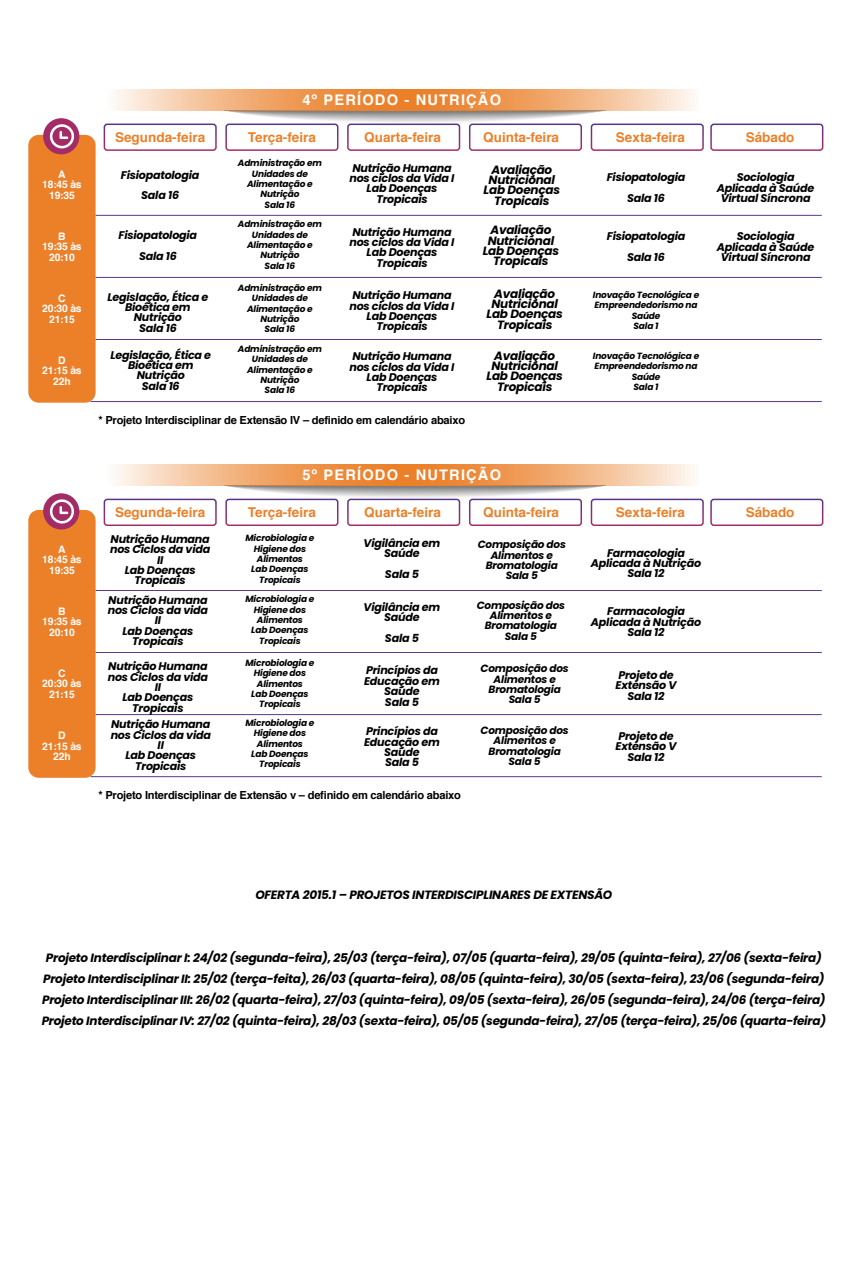
<style>
.page{position:relative;width:851px;height:1276px;background:#fff}
.page>*{position:absolute;margin:0;border:0;box-sizing:border-box;transform-origin:0 0}
.t1{font:700 14.7px "Helvetica";letter-spacing:.08em;color:#fff}
.t2{font:700 13.5px "Helvetica";color:#eb8029}
.t3{font:italic 700 12px/10.2px "Poppins";letter-spacing:-.02em;color:#000;text-align:center}
.t4{font:italic 700 11.1px/10.2px "Poppins";letter-spacing:-.02em;color:#000;text-align:center}
.t5{font:700 11.1px "Helvetica";letter-spacing:-.02em;color:#000}
.t6{font:italic 700 10.5px/10.2px "Poppins";letter-spacing:-.02em;color:#000;text-align:center}
.t7{font:700 10.2px/10.2px "Helvetica";letter-spacing:-.02em;color:#fff;text-align:center}
.t8{font:italic 700 9px/10.2px "Poppins";letter-spacing:-.02em;color:#000;text-align:center}
</style>
<div class="page">
<svg style="left:224px;top:110px;width:382px;height:12px"></svg>
<svg style="left:115px;top:89px;width:580px;height:21px;background:#f1ae76"></svg>
<div style="left:28px;top:135px;width:68px;height:268px;background:#eb8029;border-radius:10px"></div>
<div style="left:43px;top:118px;width:36px;height:36px;background:#a32c67;border-radius:50%"></div>
<div style="left:104px;top:124px;width:113px;height:27px;border:2px solid #fff;border-radius:3px"></div>
<div style="left:225px;top:124px;width:113px;height:27px;border:2px solid #fff;border-radius:3px"></div>
<div style="left:347px;top:124px;width:113px;height:27px;border:2px solid #fff;border-radius:3px"></div>
<div style="left:469px;top:124px;width:113px;height:27px;border:2px solid #fff;border-radius:3px"></div>
<div style="left:590px;top:124px;width:113px;height:27px;border:2px solid #fff;border-radius:3px"></div>
<svg style="left:50px;top:124px;width:24px;height:24px"></svg>
<div style="left:710px;top:124px;width:113px;height:27px;border:2px solid #fff;border-radius:3px"></div>
<svg style="left:224px;top:485px;width:382px;height:13px"></svg>
<svg style="left:115px;top:464px;width:580px;height:21px;background:#f1ae76"></svg>
<div style="left:28px;top:510px;width:68px;height:268px;background:#eb8029;border-radius:10px"></div>
<div style="left:43px;top:493px;width:36px;height:36px;background:#a32c67;border-radius:50%"></div>
<div style="left:104px;top:499px;width:113px;height:27px;border:2px solid #fff;border-radius:3px"></div>
<div style="left:225px;top:499px;width:113px;height:27px;border:2px solid #fff;border-radius:3px"></div>
<div style="left:347px;top:499px;width:113px;height:27px;border:2px solid #fff;border-radius:3px"></div>
<div style="left:469px;top:499px;width:113px;height:27px;border:2px solid #fff;border-radius:3px"></div>
<div style="left:590px;top:499px;width:113px;height:27px;border:2px solid #fff;border-radius:3px"></div>
<svg style="left:50px;top:499px;width:24px;height:24px"></svg>
<div style="left:710px;top:499px;width:113px;height:27px;border:2px solid #fff;border-radius:3px"></div>
<p class="t7" style="left:42px;top:169px;width:41px">A<br>18:45 às<br>19:35</p>
<p class="t7" style="left:42px;top:231px;width:41px">B<br>19:35 às<br>20:10</p>
<p class="t7" style="left:42px;top:293px;width:41px">C<br>20:30 às<br>21:15</p>
<p class="t7" style="left:42px;top:355px;width:41px">D<br>21:15 às<br>22h</p>
<p class="t7" style="left:42px;top:544px;width:41px">A<br>18:45 às<br>19:35</p>
<p class="t7" style="left:42px;top:606px;width:41px">B<br>19:35 às<br>20:10</p>
<p class="t7" style="left:42px;top:668px;width:41px">C<br>20:30 às<br>21:15</p>
<p class="t7" style="left:42px;top:730px;width:41px">D<br>21:15 às<br>22h</p>
<h1 class="t1" style="left:302px;top:88px;width:200px">4º PERÍODO - NUTRIÇÃO</h1>
<p class="t2" style="left:115px;top:127px;width:92px">Segunda-feira</p>
<p class="t2" style="left:248px;top:127px;width:70px">Terça-feira</p>
<p class="t2" style="left:364px;top:127px;width:78px">Quarta-feira</p>
<p class="t2" style="left:483px;top:127px;width:77px">Quinta-feira</p>
<p class="t2" style="left:616px;top:127px;width:71px">Sexta-feira</p>
<p class="t4" style="left:121px;top:164px;width:80px;line-height:20.7px">Fisiopatologia<br>Sala 16</p>
<p class="t8" style="left:238px;top:158px;width:86px">Administração em<br>Unidades de<br>Alimentação e<br>Nutrição<br>Sala 16</p>
<p class="t8" style="left:238px;top:219px;width:86px">Administração em<br>Unidades de<br>Alimentação e<br>Nutrição<br>Sala 16</p>
<p class="t8" style="left:238px;top:283px;width:86px">Administração em<br>Unidades de<br>Alimentação e<br>Nutrição<br>Sala 16</p>
<p class="t8" style="left:238px;top:344px;width:86px">Administração em<br>Unidades de<br>Alimentação e<br>Nutrição<br>Sala 16</p>
<p class="t4" style="left:349px;top:163px;width:107px">Nutrição Humana nos ciclos da Vida I<br>Lab Doenças<br>Tropicais</p>
<p class="t3" style="left:483px;top:164px;width:78px">Avaliação<br>Nutricional<br>Lab Doenças<br>Tropicais</p>
<p class="t4" style="left:606px;top:167px;width:80px;line-height:20.7px">Fisiopatologia<br>Sala 16</p>
<p class="t3" style="left:482px;top:225px;width:78px">Avaliação<br>Nutricional<br>Lab Doenças<br>Tropicais</p>
<p class="t4" style="left:349px;top:227px;width:107px">Nutrição Humana nos ciclos da Vida I<br>Lab Doenças<br>Tropicais</p>
<p class="t4" style="left:119px;top:225px;width:80px;line-height:20.7px">Fisiopatologia<br>Sala 16</p>
<p class="t4" style="left:107px;top:292px;width:102px">Legislação, Ética e<br>Bioética em<br>Nutrição<br>Sala 16</p>
<p class="t4" style="left:110px;top:350px;width:102px">Legislação, Ética e<br>Bioética em<br>Nutrição<br>Sala 16</p>
<p class="t4" style="left:606px;top:226px;width:80px;line-height:20.7px">Fisiopatologia<br>Sala 16</p>
<p class="t8" style="left:593px;top:290px;width:108px">Inovação Tecnológica e<br>Empreendedorismo na<br>Saúde<br>Sala 1</p>
<p class="t8" style="left:593px;top:351px;width:108px">Inovação Tecnológica e<br>Empreendedorismo na<br>Saúde<br>Sala 1</p>
<p class="t3" style="left:486px;top:288px;width:78px">Avaliação<br>Nutricional<br>Lab Doenças<br>Tropicais</p>
<p class="t3" style="left:486px;top:350px;width:78px">Avaliação<br>Nutricional<br>Lab Doenças<br>Tropicais</p>
<p class="t4" style="left:349px;top:290px;width:107px">Nutrição Humana nos ciclos da Vida I<br>Lab Doenças<br>Tropicais</p>
<p class="t4" style="left:349px;top:351px;width:107px">Nutrição Humana nos ciclos da Vida I<br>Lab Doenças<br>Tropicais</p>
<p class="t5" style="left:98px;top:411px;width:368px">* Projeto Interdisciplinar de Extensão IV – definido em calendário abaixo</p>
<h1 class="t1" style="left:302px;top:463px;width:200px">5º PERÍODO - NUTRIÇÃO</h1>
<p class="t2" style="left:115px;top:502px;width:92px">Segunda-feira</p>
<p class="t2" style="left:248px;top:502px;width:70px">Terça-feira</p>
<p class="t2" style="left:364px;top:502px;width:78px">Quarta-feira</p>
<p class="t2" style="left:483px;top:502px;width:77px">Quinta-feira</p>
<p class="t2" style="left:616px;top:502px;width:71px">Sexta-feira</p>
<p class="t4" style="left:110px;top:534px;width:102px">Nutrição Humana nos Ciclos da vida<br>II<br>Lab Doenças<br>Tropicais</p>
<p class="t8" style="left:245px;top:533px;width:70px">Microbiologia e<br>Higiene dos<br>Alimentos<br>Lab Doenças<br>Tropicais</p>
<p class="t8" style="left:245px;top:594px;width:70px">Microbiologia e<br>Higiene dos<br>Alimentos<br>Lab Doenças<br>Tropicais</p>
<p class="t8" style="left:245px;top:658px;width:70px">Microbiologia e<br>Higiene dos<br>Alimentos<br>Lab Doenças<br>Tropicais</p>
<p class="t8" style="left:245px;top:718px;width:70px">Microbiologia e<br>Higiene dos<br>Alimentos<br>Lab Doenças<br>Tropicais</p>
<p class="t4" style="left:363px;top:538px;width:78px">Vigilância em<br>Saúde</p>
<p class="t4" style="left:385px;top:569px;width:35px">Sala 5</p>
<p class="t6" style="left:477px;top:539px;width:90px">Composição dos<br>Alimentos e<br>Bromatologia<br>Sala 5</p>
<p class="t4" style="left:590px;top:547px;width:112px">Farmacologia<br>Aplicada à Nutrição<br>Sala 12</p>
<p class="t4" style="left:108px;top:594px;width:102px">Nutrição Humana nos Ciclos da vida<br>II<br>Lab Doenças<br>Tropicais</p>
<p class="t4" style="left:108px;top:661px;width:102px">Nutrição Humana nos Ciclos da vida<br>II<br>Lab Doenças<br>Tropicais</p>
<p class="t4" style="left:111px;top:719px;width:102px">Nutrição Humana nos Ciclos da vida<br>II<br>Lab Doenças<br>Tropicais</p>
<p class="t6" style="left:477px;top:600px;width:90px">Composição dos<br>Alimentos e<br>Bromatologia<br>Sala 5</p>
<p class="t4" style="left:363px;top:602px;width:78px">Vigilância em<br>Saúde</p>
<p class="t4" style="left:385px;top:633px;width:35px">Sala 5</p>
<p class="t4" style="left:591px;top:606px;width:112px">Farmacologia<br>Aplicada à Nutrição<br>Sala 12</p>
<p class="t4" style="left:615px;top:670px;width:62px">Projeto de<br>Extensão V<br>Sala 12</p>
<p class="t4" style="left:615px;top:731px;width:62px">Projeto de<br>Extensão V<br>Sala 12</p>
<p class="t6" style="left:480px;top:663px;width:90px">Composição dos<br>Alimentos e<br>Bromatologia<br>Sala 5</p>
<p class="t6" style="left:480px;top:725px;width:90px">Composição dos<br>Alimentos e<br>Bromatologia<br>Sala 5</p>
<p class="t4" style="left:364px;top:665px;width:77px">Princípios da<br>Educação em<br>Saúde<br>Sala 5</p>
<p class="t4" style="left:364px;top:726px;width:77px">Princípios da<br>Educação em<br>Saúde<br>Sala 5</p>
<p class="t5" style="left:98px;top:786px;width:364px">* Projeto Interdisciplinar de Extensão v – definido em calendário abaixo</p>
<p class="t2" style="left:745px;top:127px;width:50px">Sábado</p>
<p class="t4" style="left:716px;top:172px;width:99px">Sociologia<br>Aplicada à Saúde<br>Virtual Síncrona</p>
<p class="t4" style="left:716px;top:231px;width:99px">Sociologia<br>Aplicada à Saúde<br>Virtual Síncrona</p>
<p class="t2" style="left:745px;top:502px;width:50px">Sábado</p>
<p class="t3" style="left:255px;top:889px;width:358px">OFERTA 2015.1 – PROJETOS INTERDISCIPLINARES DE EXTENSÃO</p>
<p class="t3" style="left:42px;top:947px;width:785px;line-height:21px">Projeto Interdisciplinar I: 24/02 (segunda-feira), 25/03 (terça-feira), 07/05 (quarta-feira), 29/05 (quinta-feira), 27/06 (sexta-feira)<br>Projeto Interdisciplinar II: 25/02 (terça-feita), 26/03 (quarta-feira), 08/05 (quinta-feira), 30/05 (sexta-feira), 23/06 (segunda-feira)<br>Projeto Interdisciplinar III: 26/02 (quarta-feira), 27/03 (quinta-feira), 09/05 (sexta-feira), 26/05 (segunda-feira), 24/06 (terça-feira)<br>Projeto Interdisciplinar IV: 27/02 (quinta-feira), 28/03 (sexta-feira), 05/05 (segunda-feira), 27/05 (terça-feira), 25/06 (quarta-feira)</p>
</div>
